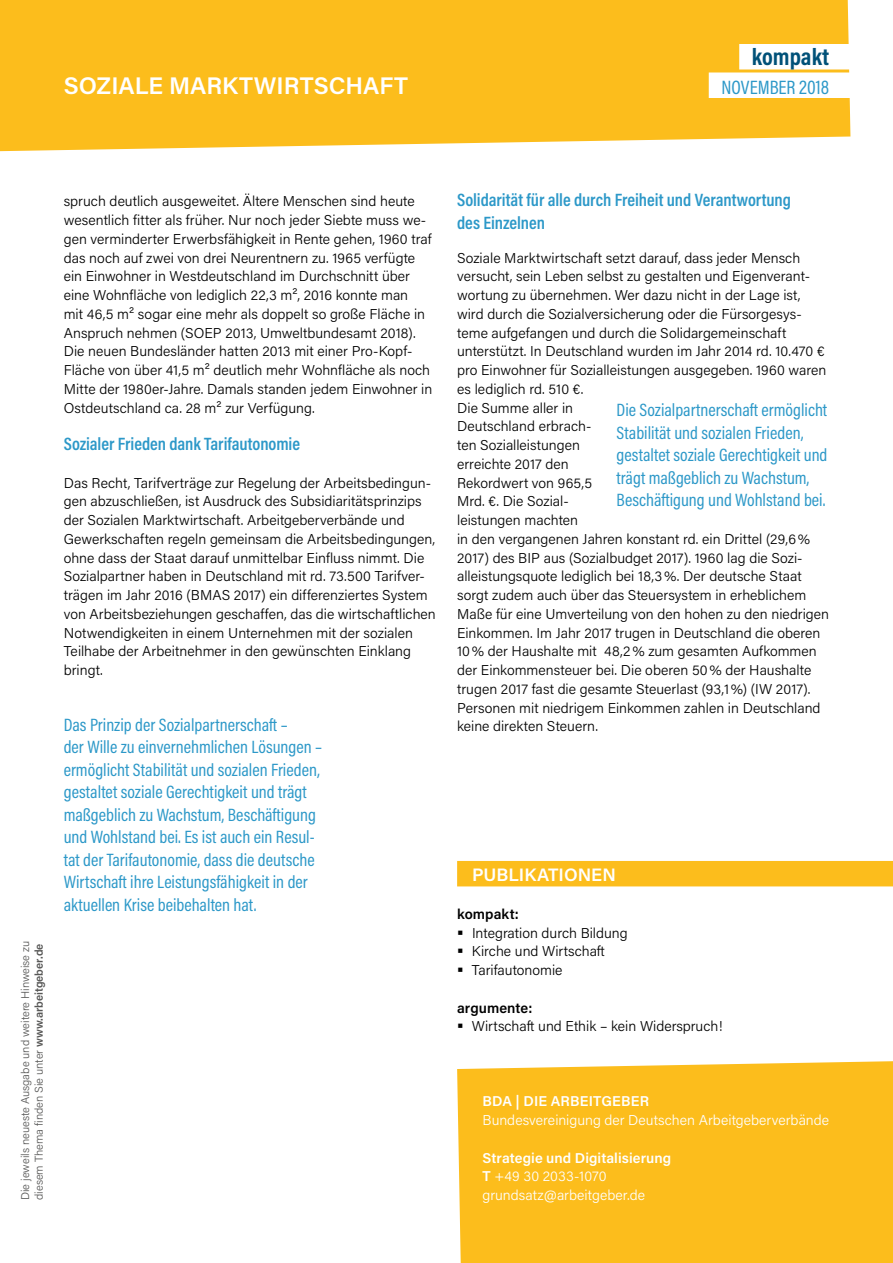
<style>
.page{position:relative;width:893px;height:1263px;background:#fff}
.page>*{position:absolute;margin:0;border:0;box-sizing:border-box;transform-origin:0 0}
.t1{font:600 24px "Acumin Pro";color:#fff}
.t2{font:700 24px "Acumin Pro Cond";color:#005178}
.t3{font:19.5px "Acumin Pro Cond";color:#2c98c8}
.t4{font:18px/22.5px "Acumin Pro Cond";color:#2c98c8}
.t5{font:600 18px/22.5px "Acumin Pro Cond";letter-spacing:-.005em;color:#2c98c8}
.t6{font:600 18px "Acumin Pro";color:#fff}
.t7{font:300 14.25px/18.8px "Acumin Pro";color:#000}
.t8{font:300 14.25px/18.8px "Acumin Pro";color:#fff}
.t9{font:600 14.25px "Acumin Pro";letter-spacing:.005em;color:#000}
.t10{font:600 14.25px "Acumin Pro";letter-spacing:.015em;color:#fff}
.t11{font:300 11.25px/13.5px "Acumin Pro";color:#575756}
.s1{font-weight:600}
</style>
<div class="page">
<div style="left:0;top:0;width:850px;height:151px;background:#fcbd1c"></div>
<div style="left:457px;top:1061px;width:436px;height:202px;background:#fcbd1c"></div>
<div style="left:739px;top:44px;width:111px;height:25px;background:#fff"></div>
<div style="left:709px;top:72px;width:141px;height:26px;background:#fff"></div>
<div style="left:457px;top:861px;width:436px;height:25px;background:#fcbd1c"></div>
<h1 class="t1" style="left:64px;top:69px;width:346px">SOZIALE MARKTWIRTSCHAFT</h1>
<h1 class="t2" style="left:752px;top:41px;width:79px">kompakt</h1>
<h2 class="t3" style="left:721px;top:74px;width:109px">NOVEMBER 2018</h2>
<p class="t11" style="left:18px;top:1200px;width:261px;rotate:-90deg">Die jeweils neueste Ausgabe und weitere Hinweise zu diesem Thema finden Sie unter <span class="s1">www.arbeitgeber.de</span></p>
<p class="t7" style="left:64px;top:191px;width:370px">spruch deutlich ausgeweitet. Ältere Menschen sind heute wesentlich fitter als früher. Nur noch jeder Siebte muss we&shy;gen verminderter Erwerbsfähigkeit in Rente gehen, 1960 traf das noch auf zwei von drei Neurentnern zu. 1965 verfügte ein Einwohner in Westdeutschland im Durchschnitt über eine Wohnfläche von lediglich 22,3 m², 2016 konnte man<br>mit 46,5 m² sogar eine mehr als doppelt so große Fläche in Anspruch nehmen (SOEP 2013, Umweltbundesamt 2018).<br>Die neuen Bundesländer hatten 2013 mit einer Pro-Kopf-Fläche von über 41,5 m² deutlich mehr Wohnfläche als noch Mitte der 1980er-Jahre. Damals standen jedem Einwohner in Ostdeutschland ca. 28 m² zur Verfügung.</p>
<p class="t5" style="left:64px;top:432px;width:238px">Sozialer Frieden dank Tarifautonomie</p>
<p class="t7" style="left:64px;top:473px;width:374px">Das Recht, Tarifverträge zur Regelung der Arbeitsbedingun&shy;gen abzuschließen, ist Ausdruck des Subsidiaritätsprinzips der Sozialen Marktwirtschaft. Arbeitgeberverbände und Gewerkschaften regeln gemeinsam die Arbeitsbedingungen, ohne dass der Staat darauf unmittelbar Einfluss nimmt. Die Sozialpartner haben in Deutschland mit rd. 73.500 Tarifver&shy;trägen im Jahr 2016 (BMAS 2017) ein differenziertes System von Arbeitsbeziehungen geschaffen, das die wirtschaftlichen Notwendigkeiten in einem Unternehmen mit der sozialen Teilhabe der Arbeitnehmer in den gewünschten Einklang bringt.</p>
<p class="t4" style="left:64px;top:713px;width:260px">Das Prinzip der Sozialpartnerschaft –<br>der Wille zu einvernehmlichen Lösungen – ermöglicht Stabilität und sozialen Frieden, gestaltet soziale Gerechtigkeit und trägt maßgeblich zu Wachstum, Beschäftigung und Wohlstand bei. Es ist auch ein Resul&shy;tat der Tarifautonomie, dass die deutsche Wirtschaft ihre Leistungsfähigkeit in der aktuellen Krise beibehalten hat.</p>
<p class="t5" style="left:457px;top:188px;width:335px">Solidarität für alle durch Freiheit und Verantwortung des Einzelnen</p>
<p class="t7" style="left:457px;top:248px;width:374px">Soziale Marktwirtschaft setzt darauf, dass jeder Mensch versucht, sein Leben selbst zu gestalten und Eigenverant&shy;wortung zu übernehmen. Wer dazu nicht in der Lage ist, wird durch die Sozialversicherung oder die Fürsorgesys&shy;teme aufgefangen und durch die Solidargemeinschaft unterstützt. In Deutschland wurden im Jahr 2014 rd. 10.470 € pro Einwohner für Sozialleistungen ausgegeben. 1960 waren es lediglich rd. 510 €.<br>Die Summe aller in<br>Deutschland erbrach-<br>ten Sozialleistungen<br>erreichte 2017 den<br>Rekordwert von 965,5<br>Mrd. €. Die Sozial-<br>leistungen machten<br>in den vergangenen Jahren konstant rd. ein Drittel (29,6% 2017) des BIP aus (Sozialbudget 2017). 1960 lag die Sozi&shy;alleistungsquote lediglich bei 18,3%. Der deutsche Staat sorgt zudem auch über das Steuersystem in erheblichem Maße für eine Umverteilung von den hohen zu den niedrigen Einkommen. Im Jahr 2017 trugen in Deutschland die oberen 10% der Haushalte mit 48,2% zum gesamten Aufkommen der Einkommensteuer bei. Die oberen 50% der Haushalte trugen 2017 fast die gesamte Steuerlast (93,1%) (IW 2017).<br>Personen mit niedrigem Einkommen zahlen in Deutschland keine direkten Steuern.</p>
<p class="t4" style="left:617px;top:398px;width:212px">Die Sozialpartnerschaft ermöglicht Stabilität und sozialen Frieden, gestaltet soziale Gerechtigkeit und trägt maßgeblich zu Wachstum, Beschäftigung und Wohlstand bei.</p>
<p class="t6" style="left:472px;top:862px;width:145px">PUBLIKATIONEN</p>
<p class="t9" style="left:457px;top:904px;width:63px">kompakt:</p>
<p class="t7" style="left:472px;top:923px;width:157px">Integration durch Bildung<br>Kirche und Wirtschaft<br>Tarifautonomie</p>
<p class="t9" style="left:457px;top:998px;width:77px">argumente:</p>
<p class="t7" style="left:472px;top:1016px;width:252px">Wirtschaft und Ethik – kein Widerspruch!</p>
<p class="t10" style="left:482px;top:1091px;width:168px">BDA | DIE ARBEITGEBER</p>
<p class="t8" style="left:482px;top:1110px;width:348px">Bundesvereinigung der Deutschen Arbeitgeberverbände</p>
<p class="t8" style="left:482px;top:1148px;width:190px"><span class="s1">Strategie und Digitalisierung<br>T</span> +49 30 2033-1070 grundsatz@arbeitgeber.de</p>
</div>
